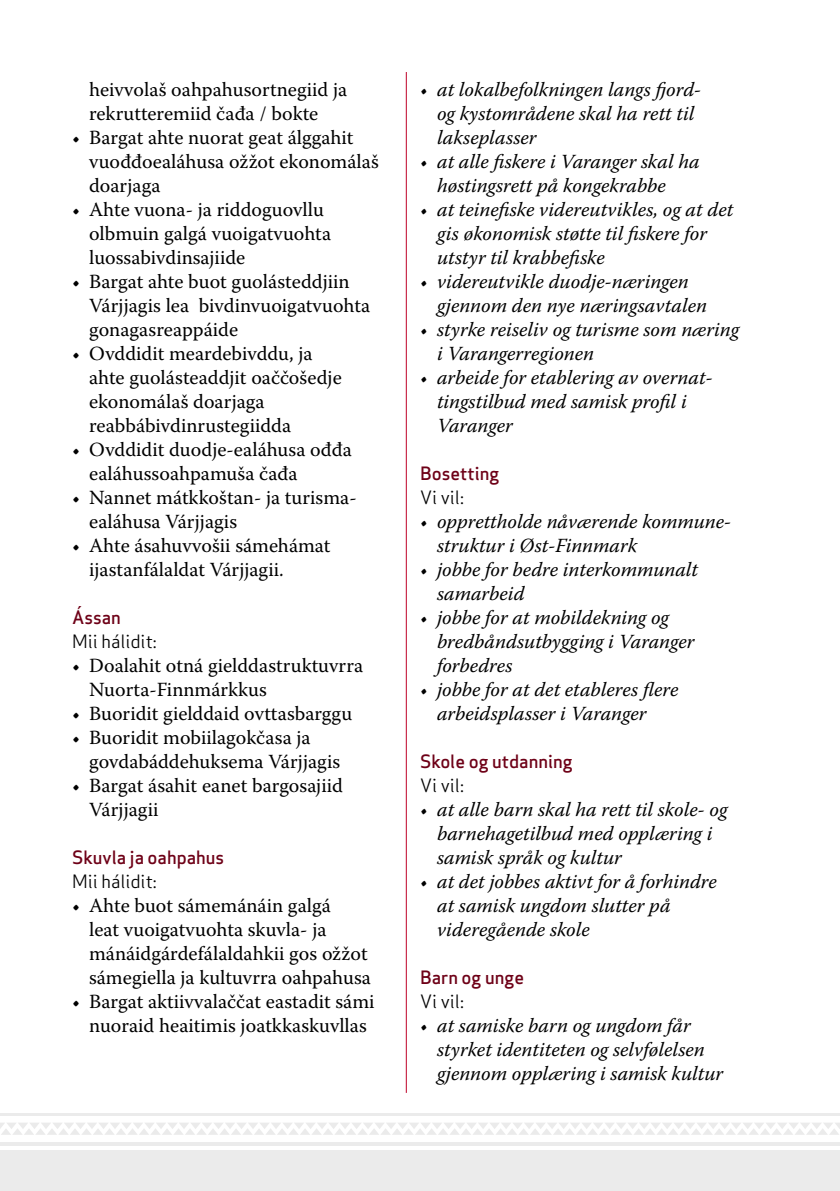
<style>
.page{position:relative;width:840px;height:1191px;background:#fff}
.page>*{position:absolute;margin:0;border:0;box-sizing:border-box;transform-origin:0 0}
.Mengde_innrykk_3mm{font:20px/24px "Warnock Pro";color:#000}
.Mengde_innrykk_3mm-2{font:italic 20px/24px "Warnock Pro";color:#000}
._1{font:18px "Apex Sans T Medium";color:#6e0017}
._2{font:18px "Apex Sans T Book";color:#000}
</style>
<div class="page">
<hr style="left:405px;top:72px;width:1px;height:1020px;background:#be0027">
<div style="left:0;top:1106px;width:839px;height:85px;background:#ebebeb"></div>
<div style="left:0;top:1106px;width:839px;height:36px;background:#fff"></div>
<svg style="left:0;top:1123px;width:839px;height:11px"></svg>
<hr style="left:0;top:1114px;width:839px;height:2px;background:#ebebeb">
<hr style="left:0;top:1146px;width:839px;height:4px;background:#fff">
<p class="Mengde_innrykk_3mm" style="left:89px;top:77px;width:259px">heivvolaš oahpahusortnegiid ja rekrutteremiid čađa / bokte</p>
<p class="Mengde_innrykk_3mm" style="left:89px;top:125px;width:291px;text-indent:-17px">• Bargat ahte nuorat geat álggahit vuođđoealáhusa ožžot ekonomálaš doarjaga</p>
<p class="Mengde_innrykk_3mm" style="left:89px;top:197px;width:243px;text-indent:-17px">• Ahte vuona- ja riddoguovllu olbmuin galgá vuoigatvuohta luossabivdinsajiide</p>
<p class="Mengde_innrykk_3mm" style="left:89px;top:269px;width:282px;text-indent:-17px">• Bargat ahte buot guolásteddjiin<br>Várjjagis lea bivdinvuoigatvuohta gonagasreappáide</p>
<p class="Mengde_innrykk_3mm" style="left:89px;top:341px;width:254px;text-indent:-17px">• Ovddidit meardebivddu, ja ahte guolásteaddjit oaččošedje ekonomálaš doarjaga reabbábivdinrustegiidda</p>
<p class="Mengde_innrykk_3mm" style="left:89px;top:437px;width:264px;text-indent:-17px">• Ovddidit duodje-ealáhusa ođđa ealáhussoahpamuša čađa</p>
<p class="Mengde_innrykk_3mm" style="left:89px;top:485px;width:269px;text-indent:-17px">• Nannet mátkkoštan- ja turisma&shy;ealáhusa Várjjagis</p>
<p class="Mengde_innrykk_3mm" style="left:89px;top:533px;width:243px;text-indent:-17px">• Ahte ásahuvvošii sámehámat ijastanfálaldat Várjjagii.</p>
<p class="_1" style="left:72px;top:606px;width:50px">Ássan</p>
<p class="_2" style="left:72px;top:630px;width:86px">Mii hálidit:</p>
<p class="Mengde_innrykk_3mm" style="left:89px;top:653px;width:275px;text-indent:-17px">• Doalahit otná gielddastruktuvrra<br>Nuorta-Finnmárkkus</p>
<p class="Mengde_innrykk_3mm" style="left:72px;top:701px;width:281px">• Buoridit gielddaid ovttasbarggu</p>
<p class="Mengde_innrykk_3mm" style="left:89px;top:725px;width:252px;text-indent:-17px">• Buoridit mobiilagokčasa ja govdabáddehuksema Várjjagis</p>
<p class="Mengde_innrykk_3mm" style="left:89px;top:773px;width:255px;text-indent:-17px">• Bargat ásahit eanet bargosajiid<br>Várjjagii</p>
<p class="_1" style="left:72px;top:846px;width:154px">Skuvla ja oahpahus</p>
<p class="_2" style="left:72px;top:870px;width:86px">Mii hálidit:</p>
<p class="Mengde_innrykk_3mm" style="left:89px;top:893px;width:283px;text-indent:-17px">• Ahte buot sámemánáin galgá<br>leat vuoigatvuohta skuvla- ja mánáidgárdefálaldahkii gos ožžot sámegiella ja kultuvrra oahpahusa</p>
<p class="Mengde_innrykk_3mm" style="left:72px;top:989px;width:304px;text-align:center">• Bargat aktiivvalaččat eastadit sámi nuoraid heaitimis joatkkaskuvllas</p>
<p class="Mengde_innrykk_3mm-2" style="left:437px;top:77px;width:266px;text-indent:-17px">• at lokalbefolkningen langs fjord&shy;og kystområdene skal ha rett til lakseplasser</p>
<p class="Mengde_innrykk_3mm-2" style="left:437px;top:149px;width:264px;text-indent:-17px">• at alle fiskere i Varanger skal ha høstingsrett på kongekrabbe</p>
<p class="Mengde_innrykk_3mm-2" style="left:437px;top:197px;width:297px;text-indent:-17px">• at teinefiske videreutvikles, og at det gis økonomisk støtte til fiskere for utstyr til krabbefiske</p>
<p class="Mengde_innrykk_3mm-2" style="left:437px;top:269px;width:271px;text-indent:-17px">• videreutvikle duodje-næringen gjennom den nye næringsavtalen</p>
<p class="Mengde_innrykk_3mm-2" style="left:437px;top:317px;width:303px;text-indent:-17px">• styrke reiseliv og turisme som næring i Varangerregionen</p>
<p class="Mengde_innrykk_3mm-2" style="left:437px;top:365px;width:277px;text-indent:-17px">• arbeide for etablering av overnat&shy;tingstilbud med samisk profil i<br>Varanger</p>
<p class="_1" style="left:420px;top:462px;width:81px">Bosetting</p>
<p class="_2" style="left:420px;top:486px;width:45px">Vi vil:</p>
<p class="Mengde_innrykk_3mm-2" style="left:437px;top:509px;width:295px;text-indent:-17px">• opprettholde nåværende kommune&shy;struktur i Øst-Finnmark</p>
<p class="Mengde_innrykk_3mm-2" style="left:437px;top:557px;width:262px;text-indent:-17px">• jobbe for bedre interkommunalt samarbeid</p>
<p class="Mengde_innrykk_3mm-2" style="left:437px;top:605px;width:259px;text-indent:-17px">• jobbe for at mobildekning og bredbåndsutbygging i Varanger forbedres</p>
<p class="Mengde_innrykk_3mm-2" style="left:437px;top:677px;width:243px;text-indent:-17px">• jobbe for at det etableres flere arbeidsplasser i Varanger</p>
<p class="_1" style="left:420px;top:750px;width:154px">Skole og utdanning</p>
<p class="_2" style="left:420px;top:774px;width:45px">Vi vil:</p>
<p class="Mengde_innrykk_3mm-2" style="left:437px;top:797px;width:292px;text-indent:-17px">• at alle barn skal ha rett til skole- og barnehagetilbud med opplæring i samisk språk og kultur</p>
<p class="Mengde_innrykk_3mm-2" style="left:437px;top:869px;width:281px;text-indent:-17px">• at det jobbes aktivt for å forhindre at samisk ungdom slutter på videregående skole</p>
<p class="_1" style="left:420px;top:966px;width:106px">Barn og unge</p>
<p class="_2" style="left:420px;top:990px;width:45px">Vi vil:</p>
<p class="Mengde_innrykk_3mm-2" style="left:437px;top:1013px;width:287px;text-indent:-17px">• at samiske barn og ungdom får styrket identiteten og selvfølelsen gjennom opplæring i samisk kultur</p>
</div>
